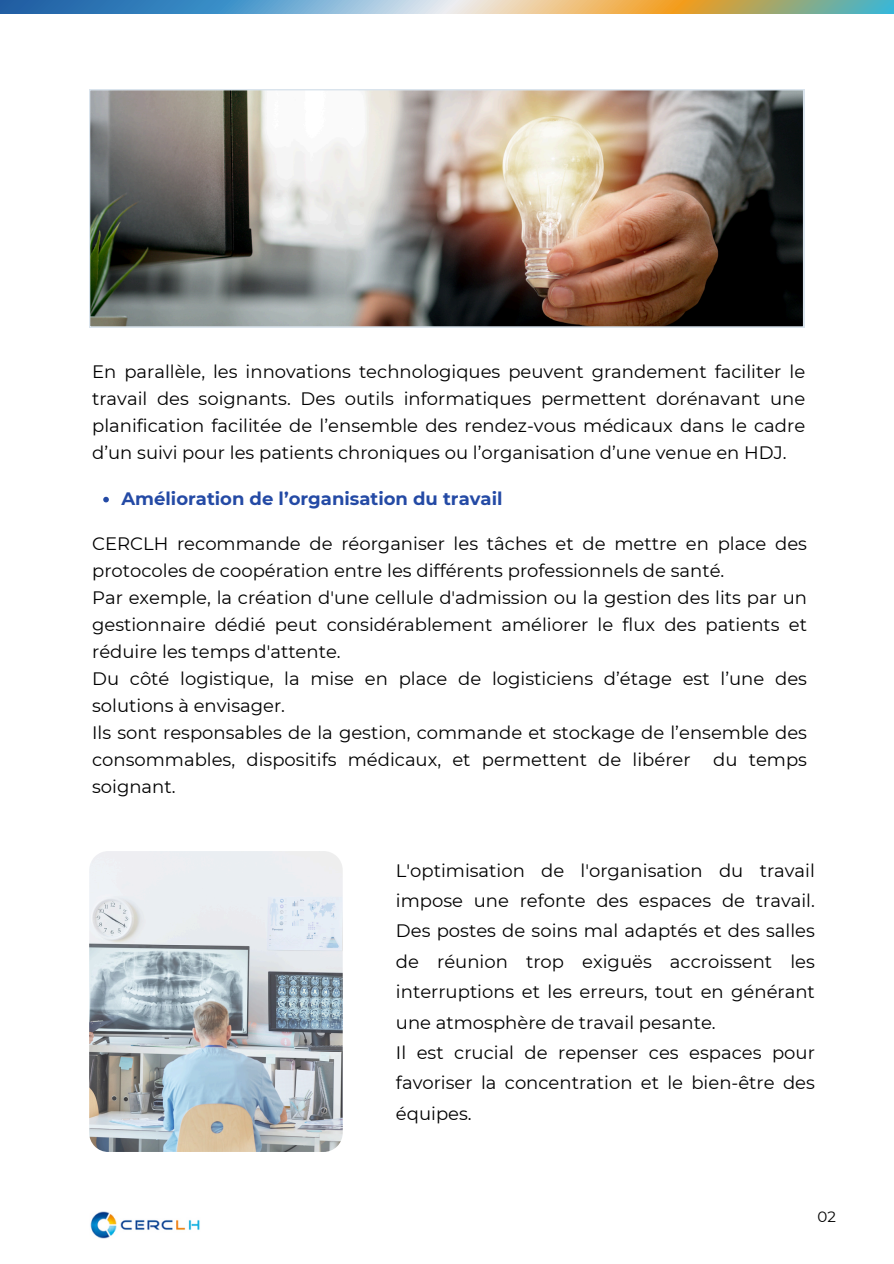
<style>
.page{position:relative;width:894px;height:1264px;background:#fff}
.page>*{position:absolute;margin:0;border:0;box-sizing:border-box;transform-origin:0 0}
.t1{font:18px/27px "Montserrat";color:#000;text-align:justify}
.t2{font:700 18px "Montserrat";color:#244aa5}
.t3{font:15px "Montserrat";color:#000}
</style>
<div class="page">
<img style="left:89px;top:89px;width:714px;height:238px">
<img style="left:90px;top:1211px;width:110px;height:26px">
<svg style="left:0;top:0;width:893px;height:13px;background:#91a8a4"></svg>
<img style="left:89px;top:851px;width:253px;height:300px">
<svg style="left:103px;top:497px;width:6px;height:5px"></svg>
<p class="t1" style="left:92px;top:358px;width:714px">En parallèle, les innovations technologiques peuvent grandement faciliter le travail des soignants. Des outils informatiques permettent dorénavant une planification facilitée de l’ensemble des rendez-vous médicaux dans le cadre d’un suivi pour les patients chroniques ou l’organisation d’une venue en HDJ.</p>
<p class="t2" style="left:121px;top:487px;width:382px">Amélioration de l’organisation du travail</p>
<p class="t1" style="left:92px;top:529px;width:716px;text-align:left">CERCLH recommande de réorganiser les tâches et de mettre en place des protocoles de coopération entre les différents professionnels de santé.<br>Par exemple, la création d'une cellule d'admission ou la gestion des lits par un gestionnaire dédié peut considérablement améliorer le flux des patients et réduire les temps d'attente.<br>Du côté logistique, la mise en place de logisticiens d’étage est l’une des solutions à envisager.</p>
<h1 class="t1" style="left:92px;top:718px;width:716px">Ils sont responsables de la gestion, commande et stockage de l’ensemble des consommables, dispositifs médicaux, et permettent de libérer du temps soignant.</h1>
<h1 class="t1" style="left:396px;top:855px;width:420px;line-height:30.3px">L'optimisation de l'organisation du travail impose une refonte des espaces de travail.<br>Des postes de soins mal adaptés et des salles de réunion trop exiguës accroissent les interruptions et les erreurs, tout en générant une atmosphère de travail pesante.</h1>
<p class="t1" style="left:396px;top:1037px;width:420px;line-height:30.3px">Il est crucial de repenser ces espaces pour favoriser la concentration et le bien-être des équipes.</p>
<p class="t3" style="left:817px;top:1206px;width:20px">02</p>
</div>
